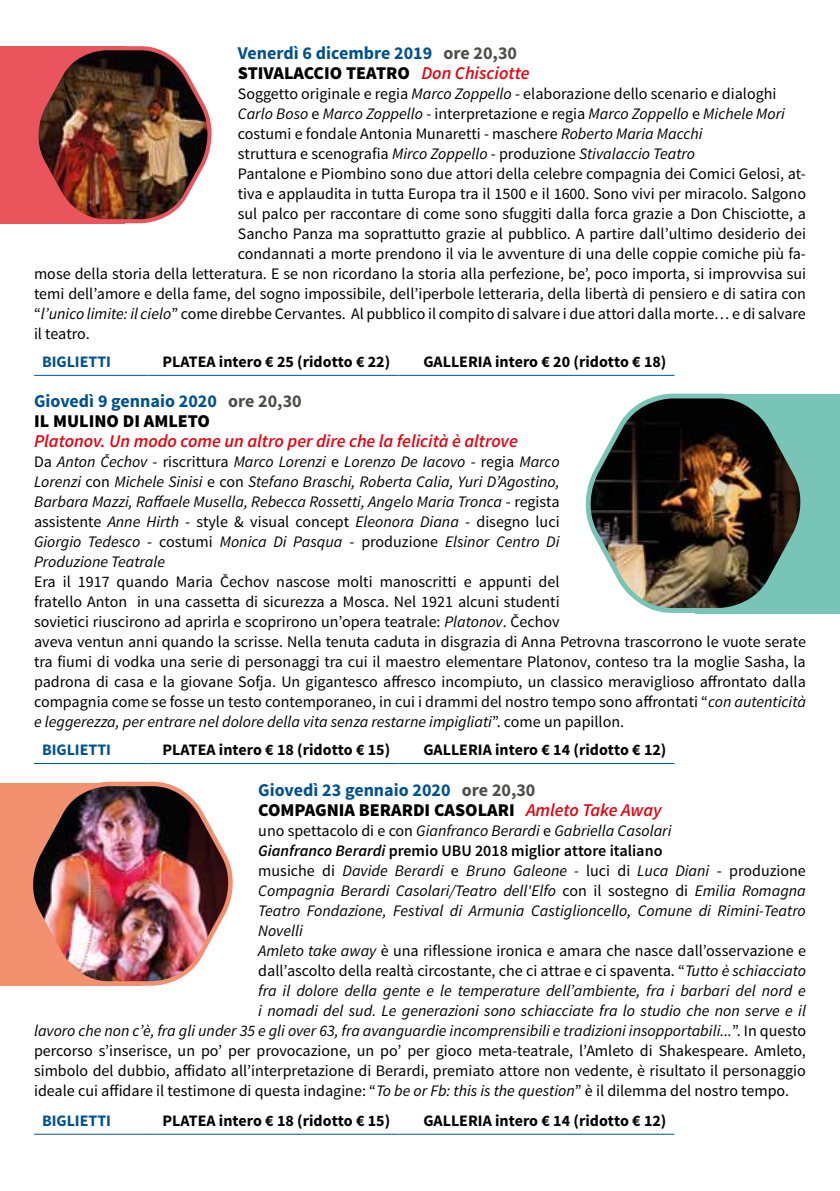
<style>
.page{position:relative;width:840px;height:1191px;background:#fff}
.page>*{position:absolute;margin:0;border:0;box-sizing:border-box;transform-origin:0 0}
.t1{font:700 18px/20px "Source Sans Pro";color:#00518f}
.t2{font:900 18px/20px "Source Sans Pro";color:#000}
.t3{font:italic 600 18px "Source Sans Pro";color:#e30613}
.t4{font:16px/20px "Source Sans Pro";color:#000}
.t5{font:italic 16px/20px "Source Sans Pro";color:#000;text-align:justify}
.t6{font:700 16px "Source Sans Pro";color:#000}
.t7{font:600 16px "Source Sans Pro";color:#000}
.t8{font:700 16px "Source Sans Pro";color:#00518f}
.s1{color:#4e4e4d}
.s2{font-weight:900;color:#000}
.s3{font-weight:600;font-style:italic;color:#e30613}
.s4{font-style:italic}
.s5{font-style:normal}
.s6{font-weight:700;color:#00518f}
.s7{font-weight:700;color:#4e4e4d}
</style>
<div class="page">
<div style="left:0;top:46px;width:125px;height:177px;background:#ea555d"></div>
<div style="left:0;top:782px;width:142px;height:203px;background:#f2906f"></div>
<div style="left:695px;top:394px;width:144px;height:219px;background:#78c5b8"></div>
<img style="left:28px;top:46px;width:184px;height:178px">
<img style="left:22px;top:781px;width:211px;height:205px">
<img style="left:585px;top:393px;width:226px;height:221px">
<hr style="left:34px;top:375px;width:114px;height:1px;background:#00518f">
<hr style="left:148px;top:375px;width:250px;height:1px;background:#00518f">
<hr style="left:398px;top:375px;width:276px;height:1px;background:#00518f">
<hr style="left:34px;top:763px;width:114px;height:1px;background:#00518f">
<hr style="left:148px;top:763px;width:250px;height:1px;background:#00518f">
<hr style="left:398px;top:763px;width:276px;height:1px;background:#00518f">
<hr style="left:34px;top:1133px;width:114px;height:1px;background:#00518f">
<hr style="left:148px;top:1133px;width:250px;height:1px;background:#00518f">
<hr style="left:398px;top:1133px;width:276px;height:1px;background:#00518f">
<p class="t1" style="left:238px;top:44px;width:293px">Venerdì 6 dicembre 2019 <span class="s1">ore 20,30<br></span><span class="s2">STIVALACCIO TEATRO</span> <span class="s3">Don Chisciotte</span></p>
<p class="t4" style="left:238px;top:84px;width:539px">Soggetto originale e regia <span class="s4">Marco Zoppello</span> - elaborazione dello scenario e dialoghi</p>
<p class="t5" style="left:238px;top:104px;width:548px">Carlo Boso <span class="s5">e</span> Marco Zoppello <span class="s5">- interpretazione e regia</span> Marco Zoppello <span class="s5">e</span> Michele Mori</p>
<p class="t4" style="left:238px;top:124px;width:466px">costumi e fondale Antonia Munaretti - maschere <span class="s4">Roberto Maria Macchi</span></p>
<p class="t4" style="left:238px;top:144px;width:458px">struttura e scenografia <span class="s4">Mirco Zoppello</span> - produzione <span class="s4">Stivalaccio Teatro</span></p>
<p class="t4" style="left:238px;top:164px;width:569px">Pantalone e Piombino sono due attori della celebre compagnia dei Comici Gelosi, at-</p>
<p class="t4" style="left:238px;top:184px;width:569px">tiva e applaudita in tutta Europa tra il 1500 e il 1600. Sono vivi per miracolo. Salgono</p>
<p class="t4" style="left:238px;top:204px;width:569px">sul palco per raccontare di come sono sfuggiti dalla forca grazie a Don Chisciotte, a</p>
<p class="t4" style="left:238px;top:224px;width:569px">Sancho Panza ma soprattutto grazie al pubblico. A partire dall’ultimo desiderio dei</p>
<p class="t4" style="left:238px;top:244px;width:569px">condannati a morte prendono il via le avventure di una delle coppie comiche più fa-</p>
<p class="t4" style="left:34px;top:264px;width:773px">mose della storia della letteratura. E se non ricordano la storia alla perfezione, be’, poco importa, si improvvisa sui</p>
<p class="t4" style="left:34px;top:284px;width:772px">temi dell’amore e della fame, del sogno impossibile, dell’iperbole letteraria, della libertà di pensiero e di satira con</p>
<p class="t4" style="left:34px;top:304px;width:773px">“<span class="s4">l’unico limite: il cielo</span>” come direbbe Cervantes. Al pubblico il compito di salvare i due attori dalla morte… e di salvare</p>
<p class="t4" style="left:34px;top:324px;width:57px">il teatro.</p>
<p class="t8" style="left:42px;top:351px;width:70px">BIGLIETTI</p>
<p class="t6" style="left:162px;top:351px;width:229px">PLATEA intero € 25 (ridotto € 22)</p>
<p class="t6" style="left:423px;top:351px;width:244px">GALLERIA intero € 20 (ridotto € 18)</p>
<p class="t1" style="left:34px;top:392px;width:269px">Giovedì 9 gennaio 2020 <span class="s1">ore 20,30<br></span><span class="s2">IL MULINO DI AMLETO</span></p>
<p class="t3" style="left:34px;top:430px;width:485px">Platonov. Un modo come un altro per dire che la felicità è altrove</p>
<p class="t5" style="left:34px;top:452px;width:526px"><span class="s5">Da</span> Anton Čechov <span class="s5">- riscrittura</span> Marco Lorenzi <span class="s5">e</span> Lorenzo De Iacovo <span class="s5">- regia</span> Marco Lorenzi <span class="s5">con</span> Michele Sinisi <span class="s5">e con</span> Stefano Braschi, Roberta Calia, Yuri D’Agostino, Barbara Mazzi, Raffaele Musella, Rebecca Rossetti, Angelo Maria Tronca <span class="s5">- regista assistente</span> Anne Hirth <span class="s5">- style &amp; visual concept</span> Eleonora Diana <span class="s5">- disegno luci </span>Giorgio Tedesco <span class="s5">- costumi</span> Monica Di Pasqua <span class="s5">- produzione</span> Elsinor Centro Di Produzione Teatrale</p>
<p class="t4" style="left:34px;top:572px;width:773px">Era il 1917 quando Maria Čechov nascose molti manoscritti e appunti del<br>fratello Anton in una cassetta di sicurezza a Mosca. Nel 1921 alcuni studenti<br>sovietici riuscirono ad aprirla e scoprirono un’opera teatrale: <span class="s4">Platonov</span>. Čechov<br>aveva ventun anni quando la scrisse. Nella tenuta caduta in disgrazia di Anna Petrovna trascorrono le vuote serate tra fiumi di vodka una serie di personaggi tra cui il maestro elementare Platonov, conteso tra la moglie Sasha, la padrona di casa e la giovane Sofja. Un gigantesco affresco incompiuto, un classico meraviglioso affrontato dalla compagnia come se fosse un testo contemporaneo, in cui i drammi del nostro tempo sono affrontati “<span class="s4">con autenticità e leggerezza, per entrare nel dolore della vita senza restarne impigliati</span>”. come un papillon.</p>
<p class="t8" style="left:42px;top:739px;width:70px">BIGLIETTI</p>
<p class="t6" style="left:162px;top:739px;width:229px">PLATEA intero € 18 (ridotto € 15)</p>
<p class="t6" style="left:423px;top:739px;width:244px">GALLERIA intero € 14 (ridotto € 12)</p>
<p class="t2" style="left:258px;top:781px;width:405px"><span class="s6">Giovedì 23 gennaio 2020</span> <span class="s7">ore 20,30<br></span>COMPAGNIA BERARDI CASOLARI <span class="s3">Amleto Take Away</span></p>
<p class="t5" style="left:258px;top:820px;width:414px"><span class="s5">uno spettacolo di e con</span> Gianfranco Berardi <span class="s5">e</span> Gabriella Casolari</p>
<p class="t7" style="left:258px;top:840px;width:405px"><span class="s4">Gianfranco Berardi</span> premio UBU 2018 miglior attore italiano</p>
<p class="t5" style="left:258px;top:860px;width:548px"><span class="s5">musiche di</span> Davide Berardi <span class="s5">e</span> Bruno Galeone - <span class="s5">luci di</span> Luca Diani <span class="s5">- produzione</span></p>
<p class="t5" style="left:258px;top:880px;width:548px">Compagnia Berardi Casolari/Teatro dell'Elfo <span class="s5">con il sostegno di</span> Emilia Romagna</p>
<p class="t5" style="left:258px;top:900px;width:548px">Teatro Fondazione, Festival di Armunia Castiglioncello, Comune di Rimini-Teatro</p>
<p class="t5" style="left:258px;top:920px;width:46px">Novelli</p>
<p class="t4" style="left:258px;top:941px;width:549px"><span class="s4">Amleto take away</span> è una riflessione ironica e amara che nasce dall’osservazione e</p>
<p class="t4" style="left:258px;top:961px;width:549px">dall’ascolto della realtà circostante, che ci attrae e ci spaventa. “<span class="s4">Tutto è schiacciato</span></p>
<p class="t5" style="left:258px;top:980px;width:548px">fra il dolore della gente e le temperature dell’ambiente, fra i barbari del nord e</p>
<p class="t5" style="left:258px;top:1000px;width:549px">i nomadi del sud. Le generazioni sono schiacciate fra lo studio che non serve e il</p>
<p class="t5" style="left:34px;top:1020px;width:773px">lavoro che non c’è, fra gli under 35 e gli over 63, fra avanguardie incomprensibili e tradizioni insopportabili...<span class="s5">”. In questo</span></p>
<p class="t4" style="left:34px;top:1041px;width:773px">percorso s’inserisce, un po’ per provocazione, un po’ per gioco meta-teatrale, l’Amleto di Shakespeare. Amleto,</p>
<p class="t4" style="left:34px;top:1061px;width:773px">simbolo del dubbio, affidato all’interpretazione di Berardi, premiato attore non vedente, è risultato il personaggio</p>
<p class="t4" style="left:34px;top:1081px;width:756px">ideale cui affidare il testimone di questa indagine: “<span class="s4">To be or Fb: this is the question</span>” è il dilemma del nostro tempo.</p>
<p class="t8" style="left:42px;top:1110px;width:70px">BIGLIETTI</p>
<p class="t6" style="left:162px;top:1110px;width:229px">PLATEA intero € 18 (ridotto € 15)</p>
<p class="t6" style="left:423px;top:1110px;width:244px">GALLERIA intero € 14 (ridotto € 12)</p>
</div>
